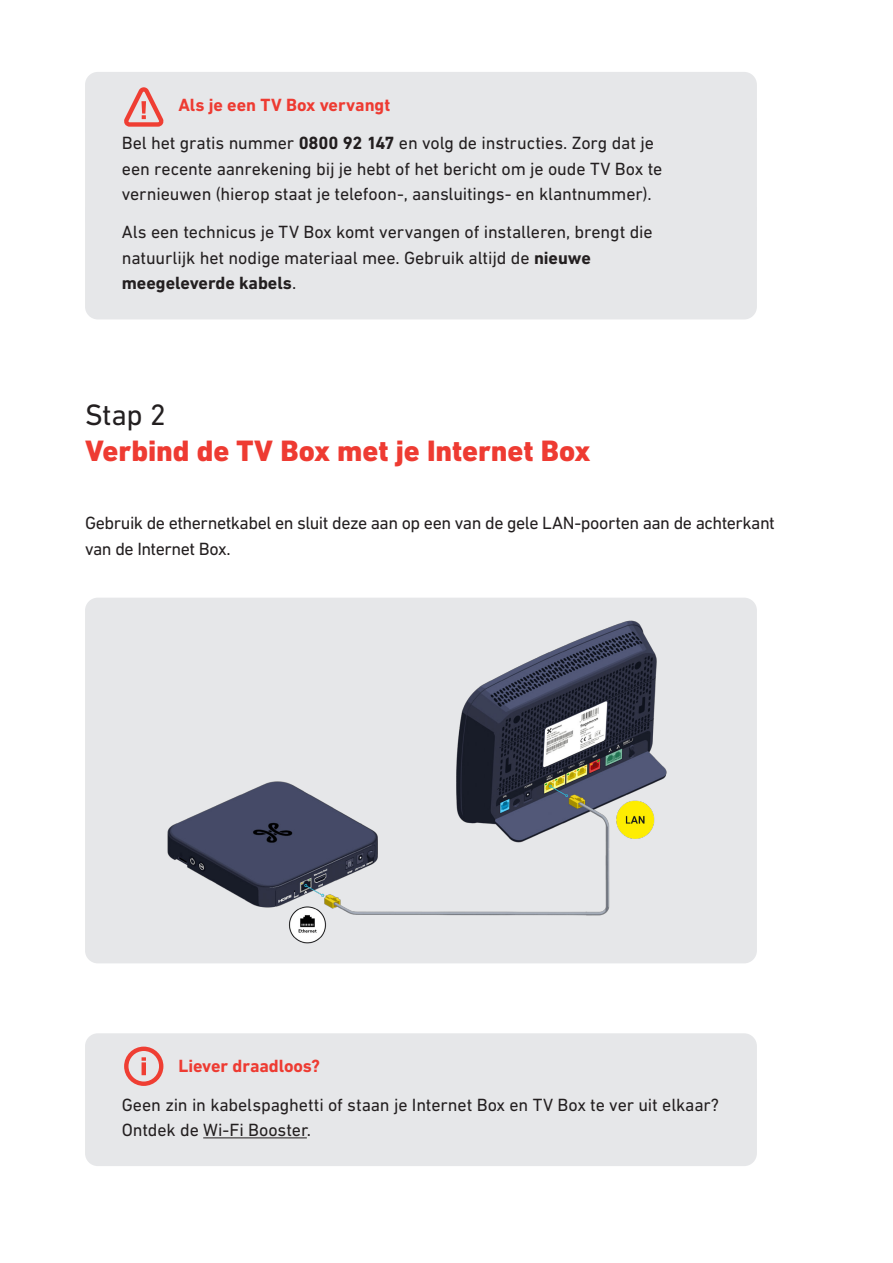
<style>
.page{position:relative;width:893px;height:1263px;background:#fff}
.page>*{position:absolute;margin:0;border:0;box-sizing:border-box;transform-origin:0 0}
.Titre_1{font:800 30px/36px "DIN Next LT Pro";letter-spacing:-.005em;color:#ee3b32}
.Body_copy_cadre{font:18px/25.5px "DIN Next LT Pro";letter-spacing:-.01em;color:#231f20}
.Body_copy{font:18px/25.5px "DIN Next LT Pro";letter-spacing:-.03em;color:#231f20}
.Body_copy_cadre-2{font:700 18px "DIN Next LT Pro";letter-spacing:-.005em;color:#ee3b32}
.s1{font-weight:700}
.s2{font-weight:400;color:#231f20}
</style>
<div class="page">
<div style="left:85px;top:72px;width:672px;height:69px;background:#e6e7e9;border-radius:13px"></div>
<div style="left:85px;top:110px;width:672px;height:120px;background:#e6e7e9;border-radius:13px"></div>
<div style="left:85px;top:199px;width:672px;height:120px;background:#e6e7e9;border-radius:13px"></div>
<div style="left:85px;top:1033px;width:672px;height:69px;background:#e6e7e9;border-radius:13px"></div>
<div style="left:85px;top:1071px;width:672px;height:95px;background:#e6e7e9;border-radius:13px"></div>
<hr style="left:203px;top:1137px;width:104px;height:1px;background:#231f20">
<svg style="left:124px;top:87px;width:40px;height:40px"></svg>
<div style="left:85px;top:598px;width:672px;height:365px;background:#e6e7e9;border-radius:13px"></div>
<img style="left:167px;top:620px;width:500px;height:324px">
<svg style="left:124px;top:1046px;width:39px;height:40px"></svg>
<p class="Body_copy_cadre-2" style="left:178px;top:94px;width:213px">Als je een TV Box vervangt</p>
<p class="Body_copy_cadre" style="left:122px;top:130px;width:542px">Bel het gratis nummer <span class="s1">0800 92 147</span> en volg de instructies. Zorg dat je een recente aanrekening bij je hebt of het bericht om je oude TV Box te vernieuwen (hierop staat je telefoon-, aansluitings- en klantnummer).</p>
<p class="Body_copy_cadre" style="left:122px;top:219px;width:532px">Als een technicus je TV Box komt vervangen of installeren, brengt die natuurlijk het nodige materiaal mee. Gebruik altijd de <span class="s1">nieuwe meegeleverde kabels</span>.</p>
<p class="Titre_1" style="left:85px;top:397px;width:507px"><span class="s2">Stap 2<br></span>Verbind de TV Box met je Internet Box</p>
<p class="Body_copy" style="left:85px;top:510px;width:691px">Gebruik de ethernetkabel en sluit deze aan op een van de gele LAN-poorten aan de achterkant van de Internet Box.</p>
<p class="Body_copy_cadre-2" style="left:178px;top:1056px;width:143px">Liever draadloos?</p>
<p class="Body_copy_cadre" style="left:122px;top:1091px;width:599px">Geen zin in kabelspaghetti of staan je Internet Box en TV Box te ver uit elkaar?<br>Ontdek de Wi-Fi Booster.</p>
</div>
